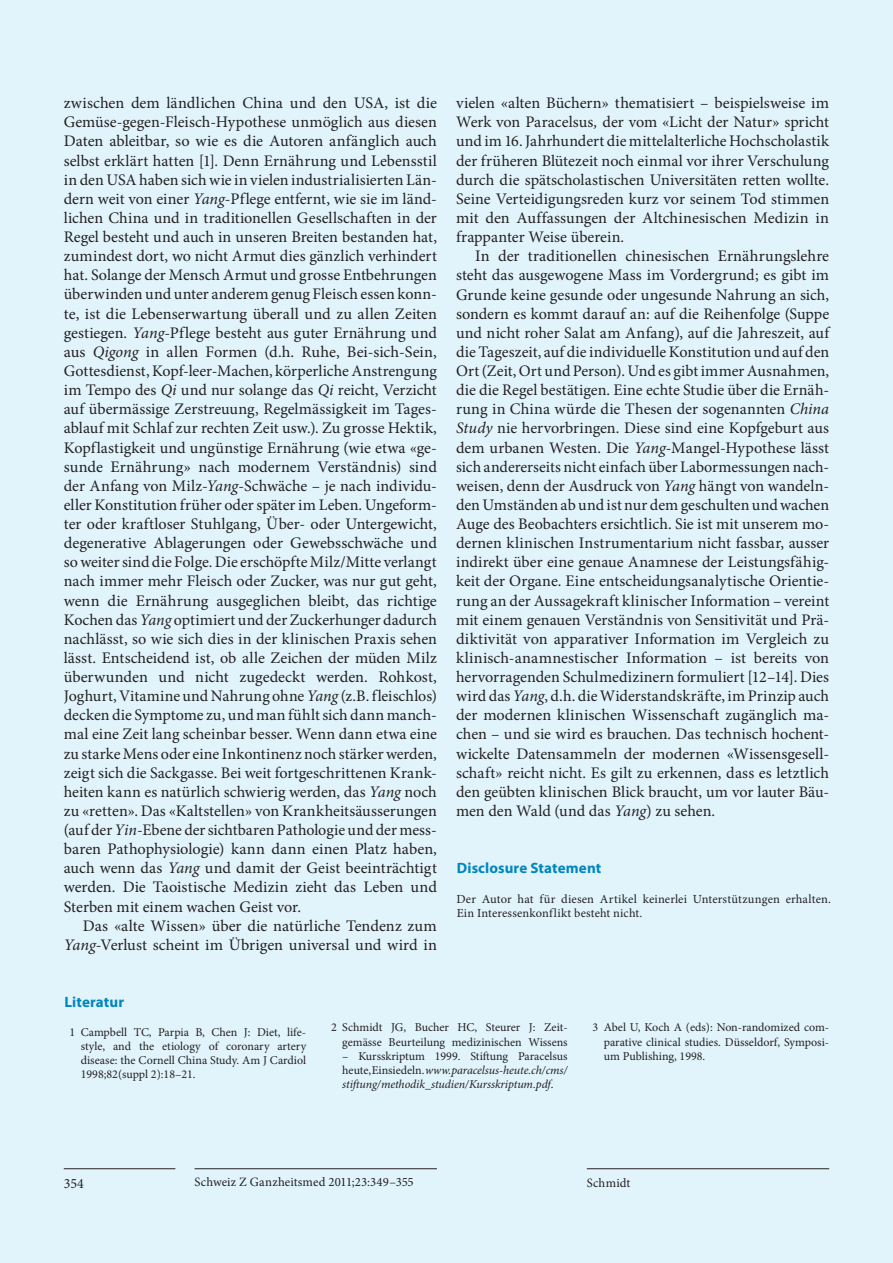
<style>
.page{position:relative;width:893px;height:1263px;background:#e1f4fc}
.page>*{position:absolute;margin:0;border:0;box-sizing:border-box;transform-origin:0 0}
.t1{font:16.2px/19px "Minion Pro";color:#231f20;text-align:justify}
.t2{font:700 15px "Myriad Pro";letter-spacing:.01em;color:#0086be}
.t3{font:14.25px "Minion Pro";color:#231f20}
.t4{font:12.75px "Minion Pro";letter-spacing:.01em;color:#231f20}
.t5{font:12.3px/14.7px "Minion Pro";letter-spacing:.01em;color:#231f20}
.t6{font:12px/14.2px "Minion Pro";color:#231f20;text-align:justify}
.t7{font:italic 12px/14.2px "Minion Pro";letter-spacing:-.01em;color:#231f20;text-align:justify}
.s1{font-style:italic}
.s2{font-style:normal}
</style>
<div class="page">
<hr style="left:64px;top:1168px;width:111px;height:1px;background:#231f20">
<hr style="left:195px;top:1168px;width:242px;height:1px;background:#231f20">
<hr style="left:587px;top:1168px;width:242px;height:1px;background:#231f20">
<p class="t1" style="left:64px;top:94px;width:375px">zwischen dem ländlichen China und den USA, ist die Gemüse-gegen-Fleisch-Hypothese unmöglich aus diesen Daten ableitbar, so wie es die Autoren anfänglich auch selbst erklärt hatten [1]. Denn Ernährung und Lebensstil in den USA haben sich wie in vielen industrialisierten Län&shy;dern weit von einer <span class="s1">Yang</span>-Pflege entfernt, wie sie im länd&shy;lichen China und in traditionellen Gesellschaften in der Regel besteht und auch in unseren Breiten bestanden hat, zumindest dort, wo nicht Armut dies gänzlich verhindert hat. Solange der Mensch Armut und grosse Entbehrungen überwinden und unter anderem genug Fleisch essen konn&shy;te, ist die Lebenserwartung überall und zu allen Zeiten gestiegen. <span class="s1">Yang</span>-Pflege besteht aus guter Ernährung und aus <span class="s1">Qigong</span> in allen Formen (d.h. Ruhe, Bei-sich-Sein, Gottesdienst, Kopf-leer-Machen, körperliche Anstrengung im Tempo des <span class="s1">Qi</span> und nur solange das <span class="s1">Qi</span> reicht, Verzicht auf übermässige Zerstreuung, Regelmässigkeit im Tages&shy;ablauf mit Schlaf zur rechten Zeit usw.). Zu grosse Hektik, Kopflastigkeit und ungünstige Ernährung (wie etwa «ge&shy;sunde Ernährung» nach modernem Verständnis) sind der Anfang von Milz-<span class="s1">Yang</span>-Schwäche – je nach individu&shy;eller Konstitution früher oder später im Leben. Ungeform&shy;ter oder kraftloser Stuhlgang, Über- oder Untergewicht, degenerative Ablagerungen oder Gewebsschwäche und so weiter sind die Folge. Die erschöpfte Milz/Mitte verlangt nach immer mehr Fleisch oder Zucker, was nur gut geht, wenn die Ernährung ausgeglichen bleibt, das richtige Kochen das <span class="s1">Yang</span> optimiert und der Zuckerhunger dadurch nachlässt, so wie sich dies in der klinischen Praxis sehen lässt. Entscheidend ist, ob alle Zeichen der müden Milz überwunden und nicht zugedeckt werden. Rohkost, Joghurt, Vitamine und Nahrung ohne <span class="s1">Yang</span> (z.B. fleischlos) decken die Symptome zu, und man fühlt sich dann manch&shy;mal eine Zeit lang scheinbar besser. Wenn dann etwa eine zu starke Mens oder eine Inkontinenz noch stärker werden, zeigt sich die Sackgasse. Bei weit fortgeschrittenen Krank&shy;heiten kann es natürlich schwierig werden, das <span class="s1">Yang</span> noch zu «retten». Das «Kaltstellen» von Krankheitsäusserungen (auf der <span class="s1">Yin</span>-Ebene der sichtbaren Pathologie und der mess&shy;baren Pathophysiologie) kann dann einen Platz haben, auch wenn das <span class="s1">Yang</span> und damit der Geist beeinträchtigt werden. Die Taoistische Medizin zieht das Leben und Sterben mit einem wachen Geist vor.</p>
<p class="t1" style="left:64px;top:916px;width:375px;text-align:right">Das «alte Wissen» über die natürliche Tendenz zum<br><span class="s1">Yang</span>-Verlust scheint im Übrigen universal und wird in</p>
<p class="t1" style="left:456px;top:94px;width:375px">vielen «alten Büchern» thematisiert – beispielsweise im Werk von Paracelsus<span class="s1">,</span> der vom «Licht der Natur» spricht und im 16. Jahrhundert die mittelalterliche Hochscholastik der früheren Blütezeit noch einmal vor ihrer Verschulung durch die spätscholastischen Universitäten retten wollte.<br>Seine Verteidigungsreden kurz vor seinem Tod stimmen mit den Auffassungen der Altchinesischen Medizin in frappanter Weise überein.</p>
<p class="t1" style="left:456px;top:247px;width:375px;text-indent:19px">In der traditionellen chinesischen Ernährungslehre steht das ausgewogene Mass im Vordergrund; es gibt im Grunde keine gesunde oder ungesunde Nahrung an sich, sondern es kommt darauf an: auf die Reihenfolge (Suppe und nicht roher Salat am Anfang), auf die Jahreszeit, auf die Tageszeit, auf die individuelle Konstitution und auf den Ort (Zeit, Ort und Person). Und es gibt immer Ausnahmen, die die Regel bestätigen. Eine echte Studie über die Ernäh&shy;rung in China würde die Thesen der sogenannten <span class="s1">China Study</span> nie hervorbringen. Diese sind eine Kopfgeburt aus dem urbanen Westen. Die <span class="s1">Yang</span>-Mangel-Hypothese lässt sich andererseits nicht einfach über Labormessungen nach&shy;weisen, denn der Ausdruck von <span class="s1">Yang</span> hängt von wandeln&shy;den Umständen ab und ist nur dem geschulten und wachen Auge des Beobachters ersichtlich. Sie ist mit unserem mo&shy;dernen klinischen Instrumentarium nicht fassbar, ausser indirekt über eine genaue Anamnese der Leistungsfähig&shy;keit der Organe. Eine entscheidungsanalytische Orientie&shy;rung an der Aussagekraft klinischer Information – vereint mit einem genauen Verständnis von Sensitivität und Prä&shy;diktivität von apparativer Information im Vergleich zu klinisch-anamnestischer Information – ist bereits von hervorragenden Schulmedizinern formuliert [12–14]. Dies wird das <span class="s1">Yang</span>, d.h. die Widerstandskräfte, im Prinzip auch der modernen klinischen Wissenschaft zugänglich ma&shy;chen – und sie wird es brauchen. Das technisch hochent&shy;wickelte Datensammeln der modernen «Wissensgesell&shy;schaft» reicht nicht. Es gilt zu erkennen, dass es letztlich den geübten klinischen Blick braucht, um vor lauter Bäu&shy;men den Wald (und das <span class="s1">Yang</span>) zu sehen.</p>
<p class="t2" style="left:457px;top:858px;width:146px">Disclosure Statement</p>
<p class="t5" style="left:457px;top:891px;width:376px">Der Autor hat für diesen Artikel keinerlei Unterstützungen erhalten.<br>Ein Interessenkonflikt besteht nicht.</p>
<p class="t2" style="left:65px;top:992px;width:61px">Literatur</p>
<p class="t6" style="left:81px;top:1025px;width:227px;text-indent:-11px">1 Campbell TC, Parpia B, Chen J: Diet, life&shy;style, and the etiology of coronary artery disease: the Cornell China Study. Am J Cardiol 1998;82(suppl 2):18–21.</p>
<p class="t6" style="left:331px;top:1020px;width:238px;text-align:right">2 Schmidt JG, Bucher HC, Steurer J: Zeit&shy;gemässe Beurteilung medizinischen Wissens</p>
<p class="t7" style="left:342px;top:1049px;width:227px"><span class="s2">– Kursskriptum 1999. Stiftung Paracelsus heute, Einsiedeln.</span> www.paracelsus-heute.ch/cms/ stiftung/methodik_studien/Kursskriptum.pdf<span class="s2">.</span></p>
<p class="t6" style="left:604px;top:1020px;width:227px;text-indent:-11px">3 Abel U, Koch A (eds): Non-randomized com&shy;parative clinical studies. Düsseldorf, Symposi&shy;um Publishing, 1998.</p>
<p class="t3" style="left:64px;top:1173px;width:22px">354</p>
<p class="t4" style="left:195px;top:1174px;width:221px">Schweiz Z Ganzheitsmed 2011;23:349–355</p>
<p class="t4" style="left:587px;top:1174px;width:45px">Schmidt</p>
</div>
